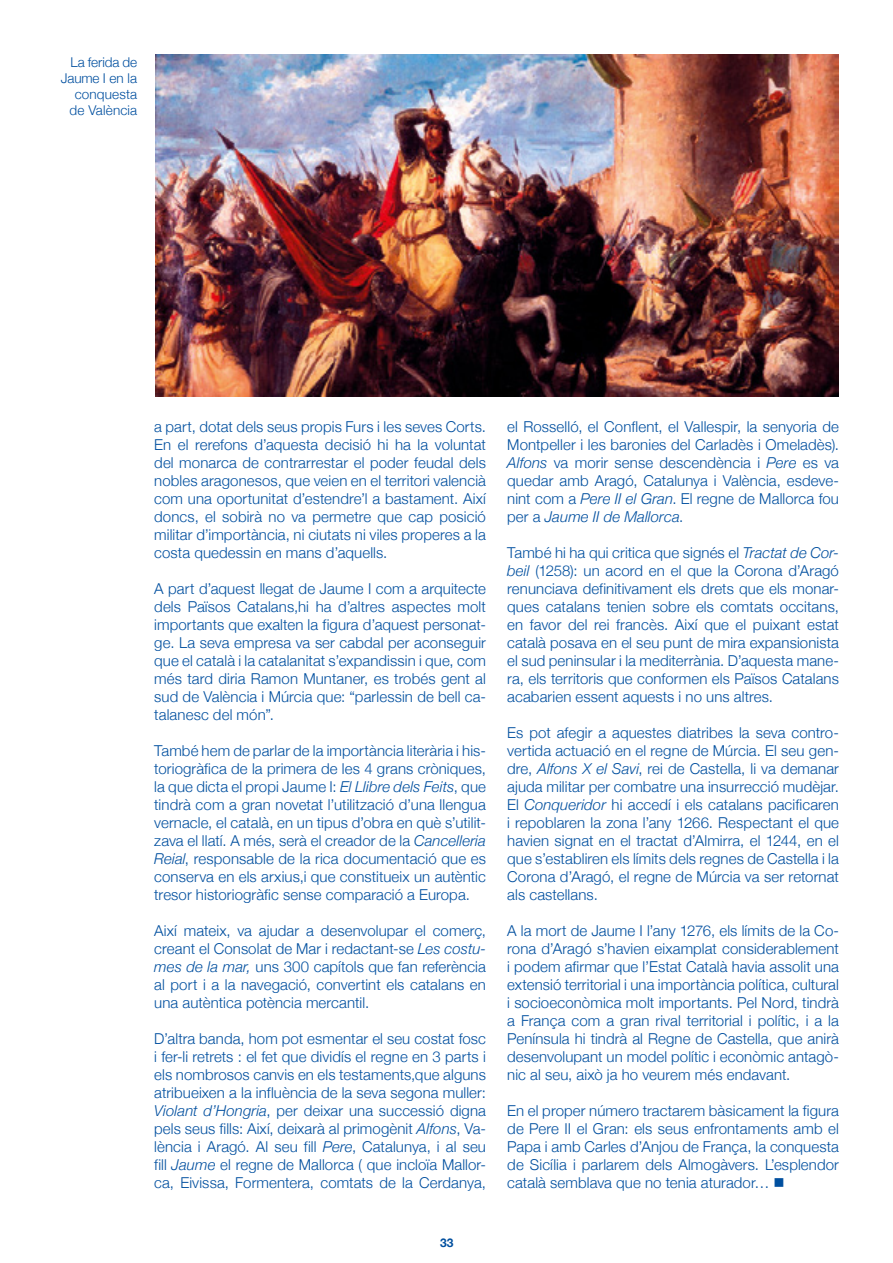
<style>
.page{position:relative;width:893px;height:1263px;background:#fff}
.page>*{position:absolute;margin:0;border:0;box-sizing:border-box;transform-origin:0 0}
.t1{font:300 15px/18px "Helvetica Neue";letter-spacing:.005em;color:#004f9f;text-align:justify}
.t2{font:300 13.5px/16.2px "Helvetica Neue";letter-spacing:.01em;color:#004f9f;text-align:right}
.t3{font:700 12px "Helvetica Neue";color:#004f9f}
.s1{font-style:italic}
</style>
<div class="page">
<hr style="left:0;top:0;width:1px;height:1263px;background:#004f9f">
<img style="left:155px;top:55px;width:683px;height:341px">
<p class="t2" style="left:61px;top:53px;width:78px">La ferida de<br>Jaume I en la conquesta de València</p>
<p class="t1" style="left:154px;top:417px;width:333px">a part, dotat dels seus propis Furs i les seves Corts.<br>En el rerefons d’aquesta decisió hi ha la voluntat del monarca de contrarrestar el poder feudal dels nobles aragonesos, que veien en el territori valencià com una oportunitat d’estendre’l a bastament. Així doncs, el sobirà no va permetre que cap posició militar d’importància, ni ciutats ni viles properes a la costa quedessin en mans d’aquells.</p>
<p class="t1" style="left:154px;top:579px;width:333px">A part d’aquest llegat de Jaume I com a arquitecte dels Països Catalans,hi ha d’altres aspectes molt importants que exalten la figura d’aquest personat&shy;ge. La seva empresa va ser cabdal per aconseguir que el català i la catalanitat s’expandissin i que, com més tard diria Ramon Muntaner, es trobés gent al sud de València i Múrcia que: “parlessin de bell ca&shy;talanesc del món”.</p>
<p class="t1" style="left:154px;top:741px;width:333px">També hem de parlar de la importància literària i his&shy;toriogràfica de la primera de les 4 grans cròniques, la que dicta el propi Jaume I: <span class="s1">El Llibre dels Feits</span>, que tindrà com a gran novetat l’utilització d’una llengua vernacle, el català, en un tipus d’obra en què s’utilit&shy;zava el llatí. A més, serà el creador de la <span class="s1">Cancelleria Reial</span>, responsable de la rica documentació que es conserva en els arxius,i que constitueix un autèntic tresor historiogràfic sense comparació a Europa.</p>
<p class="t1" style="left:154px;top:921px;width:333px">Així mateix, va ajudar a desenvolupar el comerç, creant el Consolat de Mar i redactant-se <span class="s1">Les costu&shy;mes de la mar,</span> uns 300 capítols que fan referència al port i a la navegació, convertint els catalans en una autèntica potència mercantil.</p>
<p class="t1" style="left:154px;top:1029px;width:333px">D’altra banda, hom pot esmentar el seu costat fosc i fer-li retrets : el fet que dividís el regne en 3 parts i els nombrosos canvis en els testaments,que alguns atribueixen a la influència de la seva segona muller:<br><span class="s1">Violant d’Hongria</span>, per deixar una successió digna pels seus fills: Així, deixarà al primogènit <span class="s1">Alfons</span>, Va&shy;lència i Aragó. Al seu fill <span class="s1">Pere</span>, Catalunya, i al seu fill <span class="s1">Jaume</span> el regne de Mallorca ( que incloïa Mallor&shy;ca, Eivissa, Formentera, comtats de la Cerdanya,</p>
<p class="t3" style="left:440px;top:1233px;width:15px">33</p>
<p class="t1" style="left:507px;top:417px;width:333px">el Rosselló, el Conflent, el Vallespir, la senyoria de Montpeller i les baronies del Carladès i Omeladès).<br><span class="s1">Alfons</span> va morir sense descendència i <span class="s1">Pere</span> es va quedar amb Aragó, Catalunya i València, esdeve&shy;nint com a <span class="s1">Pere II el Gran</span>. El regne de Mallorca fou per a <span class="s1">Jaume II de Mallorca</span>.</p>
<p class="t1" style="left:507px;top:543px;width:333px">També hi ha qui critica que signés el <span class="s1">Tractat de Cor&shy;beil</span> (1258): un acord en el que la Corona d’Aragó renunciava definitivament els drets que els monar&shy;ques catalans tenien sobre els comtats occitans, en favor del rei francès. Així que el puixant estat català posava en el seu punt de mira expansionista el sud peninsular i la mediterrània. D’aquesta mane&shy;ra, els territoris que conformen els Països Catalans acabarien essent aquests i no uns altres.</p>
<p class="t1" style="left:507px;top:723px;width:333px">Es pot afegir a aquestes diatribes la seva contro&shy;vertida actuació en el regne de Múrcia. El seu gen&shy;dre, <span class="s1">Alfons X el Savi</span>, rei de Castella, li va demanar ajuda militar per combatre una insurrecció mudèjar.<br>El <span class="s1">Conqueridor</span> hi accedí i els catalans pacificaren i repoblaren la zona l’any 1266. Respectant el que havien signat en el tractat d’Almirra, el 1244, en el que s’establiren els límits dels regnes de Castella i la Corona d’Aragó, el regne de Múrcia va ser retornat als castellans.</p>
<p class="t1" style="left:507px;top:921px;width:333px">A la mort de Jaume I l’any 1276, els límits de la Co&shy;rona d’Aragó s’havien eixamplat considerablement i podem afirmar que l’Estat Català havia assolit una extensió territorial i una importància política, cultural i socioeconòmica molt importants. Pel Nord, tindrà a França com a gran rival territorial i polític, i a la Península hi tindrà al Regne de Castella, que anirà desenvolupant un model polític i econòmic antagò&shy;nic al seu, això ja ho veurem més endavant.</p>
<p class="t1" style="left:507px;top:1101px;width:333px">En el proper número tractarem bàsicament la figura de Pere II el Gran: els seus enfrontaments amb el Papa i amb Carles d’Anjou de França, la conquesta de Sicília i parlarem dels Almogàvers. L’esplendor català semblava que no tenia aturador… ■</p>
</div>
